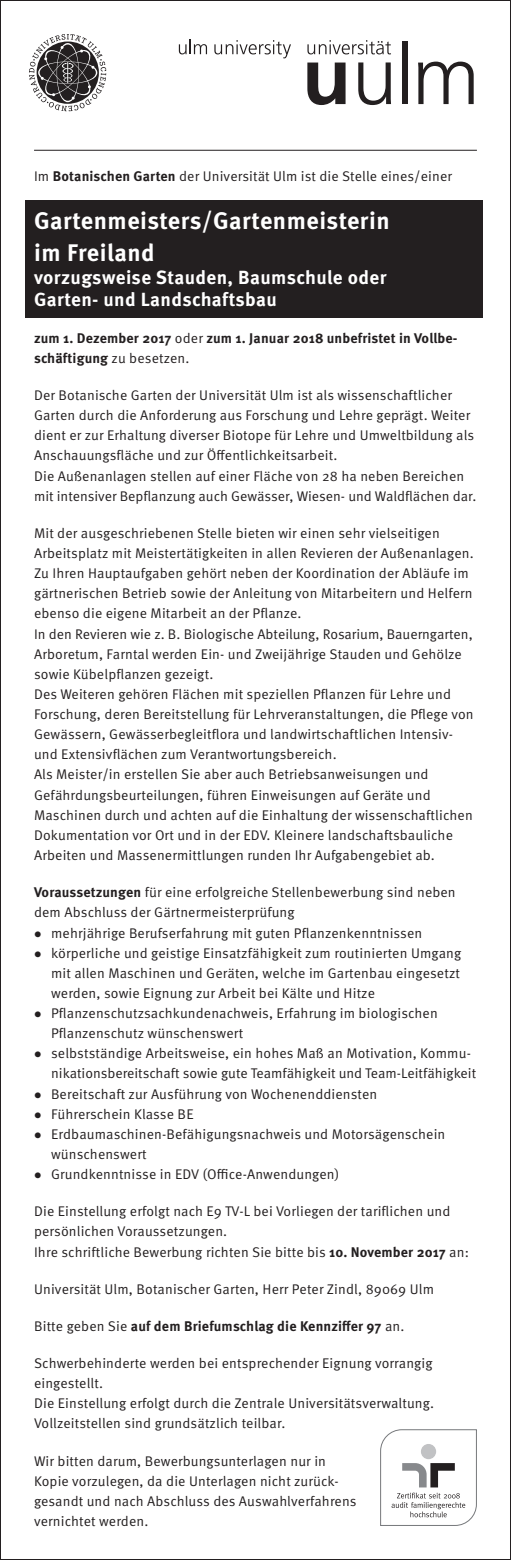
<style>
.page{position:relative;width:511px;height:1560px;background:#fff}
.page>*{position:absolute;margin:0;border:0;box-sizing:border-box;transform-origin:0 0}
.t1{font:700 24px/32.2px "Meta OT";letter-spacing:.02em;color:#fff}
.t2{font:700 19px/22.2px "Meta OT";letter-spacing:.02em;color:#fff}
.t3{font:14px/20.2px "Meta OT";letter-spacing:.01em;color:#231f20}
.t4{font:700 14px/20.2px "Meta OT";letter-spacing:.01em;color:#231f20}
.s1{font-weight:700}
.s2{font-weight:400}
</style>
<div class="page">
<div style="left:26px;top:200px;width:456px;height:117px;background:#231f20"></div>
<svg style="left:380px;top:1429px;width:97px;height:97px"></svg>
<svg style="left:29px;top:34px;width:77px;height:77px"></svg>
<svg style="left:307px;top:40px;width:83px;height:14px"></svg>
<svg style="left:307px;top:62px;width:38px;height:43px"></svg>
<svg style="left:358px;top:62px;width:32px;height:43px"></svg>
<div style="left:402px;top:42px;width:5px;height:62px;background:#231f20"></div>
<svg style="left:418px;top:62px;width:55px;height:42px"></svg>
<svg style="left:179px;top:40px;width:28px;height:14px"></svg>
<svg style="left:214px;top:40px;width:77px;height:18px"></svg>
<hr style="left:34px;top:150px;width:442px;height:1px;background:#231f20">
<p class="t3" style="left:34px;top:166px;width:419px">Im <span class="s1">Botanischen Garten</span> der Universität Ulm ist die Stelle eines/einer</p>
<h1 class="t1" style="left:34px;top:205px;width:357px">Gartenmeisters/Gartenmeisterin im Freiland</h1>
<h2 class="t2" style="left:34px;top:266px;width:353px">vorzugsweise Stauden, Baumschule oder<br>Garten- und Landschaftsbau</h2>
<p class="t4" style="left:34px;top:328px;width:424px">zum 1. Dezember 2017 <span class="s2">oder</span> zum 1. Januar 2018 unbefristet in Vollbe&shy;schäftigung <span class="s2">zu besetzen.</span></p>
<p class="t3" style="left:34px;top:385px;width:443px">Der Botanische Garten der Universität Ulm ist als wissenschaftlicher Garten durch die Anforderung aus Forschung und Lehre geprägt. Weiter dient er zur Erhaltung diverser Biotope für Lehre und Umweltbildung als Anschauungsfläche und zur Öffentlichkeitsarbeit.<br>Die Außenanlagen stellen auf einer Fläche von 28 ha neben Bereichen mit intensiver Bepflanzung auch Gewässer, Wiesen- und Waldflächen dar.</p>
<p class="t3" style="left:34px;top:523px;width:441px">Mit der ausgeschriebenen Stelle bieten wir einen sehr vielseitigen Arbeitsplatz mit Meistertätigkeiten in allen Revieren der Außenanlagen.<br>Zu Ihren Hauptaufgaben gehört neben der Koordination der Abläufe im gärtnerischen Betrieb sowie der Anleitung von Mitarbeitern und Helfern ebenso die eigene Mitarbeit an der Pflanze.<br>In den Revieren wie z. B. Biologische Abteilung, Rosarium, Bauerngarten, Arboretum, Farntal werden Ein- und Zweijährige Stauden und Gehölze sowie Kübelpflanzen gezeigt.<br>Des Weiteren gehören Flächen mit speziellen Pflanzen für Lehre und Forschung, deren Bereitstellung für Lehrveranstaltungen, die Pflege von Gewässern, Gewässerbegleitflora und landwirtschaftlichen Intensiv&shy;und Extensivflächen zum Verantwortungsbereich.<br>Als Meister/in erstellen Sie aber auch Betriebsanweisungen und Gefährdungsbeurteilungen, führen Einweisungen auf Geräte und Maschinen durch und achten auf die Einhaltung der wissenschaftlichen Dokumentation vor Ort und in der EDV. Kleinere landschaftsbauliche Arbeiten und Massenermittlungen runden Ihr Aufgabengebiet ab.</p>
<p class="t3" style="left:34px;top:882px;width:423px"><span class="s1">Voraussetzungen</span> für eine erfolgreiche Stellenbewerbung sind neben dem Abschluss der Gärtnermeisterprüfung</p>
<p class="t3" style="left:34px;top:922px;width:389px">● mehrjährige Berufserfahrung mit guten Pflanzenkenntnissen</p>
<p class="t3" style="left:51px;top:942px;width:411px;text-align:justify;text-indent:-17px">● körperliche und geistige Einsatzfähigkeit zum routinierten Umgang mit allen Maschinen und Geräten, welche im Gartenbau eingesetzt werden, sowie Eignung zur Arbeit bei Kälte und Hitze</p>
<p class="t3" style="left:51px;top:1003px;width:388px;text-indent:-17px">● Pflanzenschutzsachkundenachweis, Erfahrung im biologischen<br>Pflanzenschutz wünschenswert</p>
<p class="t3" style="left:51px;top:1043px;width:426px;text-indent:-17px">● selbstständige Arbeitsweise, ein hohes Maß an Motivation, Kommu&shy;nikationsbereitschaft sowie gute Teamfähigkeit und Team-Leitfähigkeit</p>
<p class="t3" style="left:34px;top:1083px;width:344px">● Bereitschaft zur Ausführung von Wochenenddiensten</p>
<p class="t3" style="left:34px;top:1103px;width:161px">● Führerschein Klasse BE</p>
<p class="t3" style="left:51px;top:1123px;width:395px;text-indent:-17px">● Erdbaumaschinen-Befähigungsnachweis und Motorsägenschein wünschenswert</p>
<p class="t3" style="left:34px;top:1164px;width:306px">● Grundkenntnisse in EDV (Office-Anwendungen)</p>
<p class="t3" style="left:34px;top:1201px;width:436px">Die Einstellung erfolgt nach E9 TV-L bei Vorliegen der tariflichen und persönlichen Voraussetzungen.<br>Ihre schriftliche Bewerbung richten Sie bitte bis <span class="s1">10. November 2017</span> an:</p>
<p class="t3" style="left:34px;top:1278px;width:401px">Universität Ulm, Botanischer Garten, Herr Peter Zindl, 89069 Ulm</p>
<p class="t4" style="left:34px;top:1315px;width:371px"><span class="s2">Bitte geben Sie</span> auf dem Briefumschlag die Kennziffer 97 <span class="s2">an.</span></p>
<p class="t3" style="left:34px;top:1352px;width:401px">Schwerbehinderte werden bei entsprechender Eignung vorrangig eingestellt.<br>Die Einstellung erfolgt durch die Zentrale Universitätsverwaltung.<br>Vollzeitstellen sind grundsätzlich teilbar.</p>
<p class="t3" style="left:34px;top:1450px;width:324px">Wir bitten darum, Bewerbungsunterlagen nur in Kopie vorzulegen, da die Unterlagen nicht zurück&shy;gesandt und nach Abschluss des Auswahlverfahrens vernichtet werden.</p>
</div>
